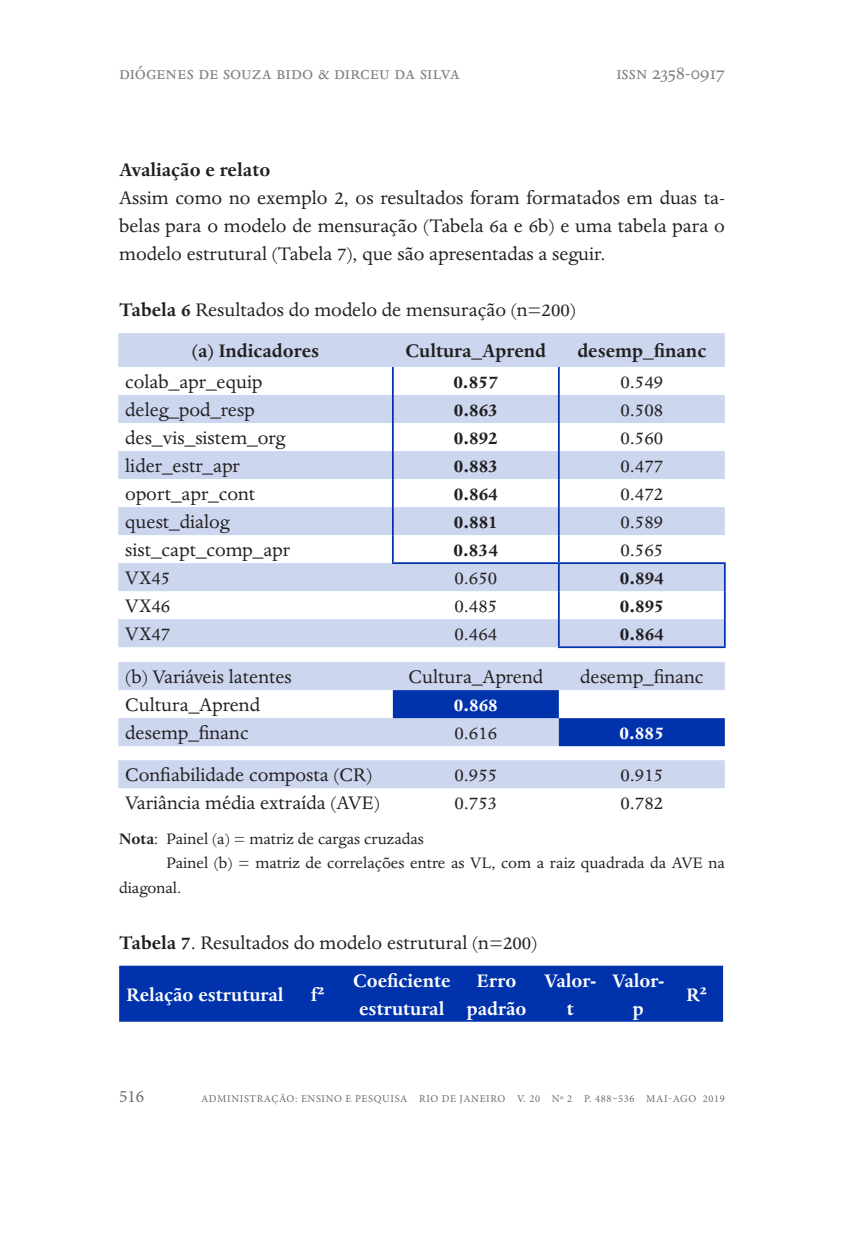
<style>
.page{position:relative;width:844px;height:1241px;background:#fff}
.page>*{position:absolute;margin:0;border:0;box-sizing:border-box;transform-origin:0 0}
.Corpo_esquerda{font:21px/28px "Dante MT Std";color:#231f20;text-align:justify}
.Corpo_esquerda-2{font:700 21px "Dante MT Std";color:#231f20}
.Corpo_esquerda-3{font:700 21px/28px "Dante MT Std";color:#fff;text-align:center}
.t1{font:21px "Dante MT Std";color:#808285}
.Corpo_esquerda-4{font:17.5px/24.5px "Dante MT Std";color:#231f20}
.t2{font:17.5px "Minion Pro";color:#6c6d70}
.t3{font:10.5px "Minion Pro";letter-spacing:.06em;color:#6c6d70}
.s1{font-weight:700}
</style>
<div class="page">
<svg style="left:118px;top:333px;width:606px;height:455px;fill:#ccd6ee"></svg>
<svg style="left:393px;top:690px;width:331px;height:56px"></svg>
<svg style="left:392px;top:367px;width:1px;height:195px"></svg>
<hr style="left:392px;top:562px;width:166px;height:2px;background:#0033ab">
<hr style="left:558px;top:562px;width:167px;height:2px;background:#0033ab">
<hr style="left:723px;top:564px;width:2px;height:27px;background:#0033ab">
<hr style="left:723px;top:591px;width:2px;height:28px;background:#0033ab">
<hr style="left:723px;top:619px;width:2px;height:27px;background:#0033ab">
<hr style="left:558px;top:646px;width:167px;height:2px;background:#0033ab">
<svg style="left:558px;top:367px;width:1px;height:279px"></svg>
<div style="left:119px;top:965px;width:604px;height:56px;background:#0033ab"></div>
<p class="t1" style="left:119px;top:60px;width:342px">diógenes de souza bido &amp; dirceu da silva</p>
<p class="t1" style="left:616px;top:60px;width:110px">issn 2358-0917</p>
<p class="Corpo_esquerda-2" style="left:119px;top:158px;width:153px">Avaliação e relato</p>
<p class="Corpo_esquerda" style="left:119px;top:184px;width:607px">Assim como no exemplo 2, os resultados foram formatados em duas ta&shy;belas para o modelo de mensuração (Tabela 6a e 6b) e uma tabela para o modelo estrutural (Tabela 7), que são apresentadas a seguir.</p>
<p class="Corpo_esquerda" style="left:119px;top:296px;width:458px"><span class="s1">Tabela 6</span> Resultados do modelo de mensuração (n=200)</p>
<p class="Corpo_esquerda-2" style="left:192px;top:339px;width:129px">(a) Indicadores</p>
<p class="Corpo_esquerda-2" style="left:405px;top:339px;width:142px">Cultura_Aprend</p>
<p class="Corpo_esquerda-2" style="left:577px;top:339px;width:130px">desemp_financ</p>
<p class="Corpo_esquerda" style="left:125px;top:368px;width:137px">colab_apr_equip</p>
<p class="Corpo_esquerda-2" style="left:453px;top:370px;width:46px">0.857</p>
<p class="Corpo_esquerda" style="left:620px;top:368px;width:44px">0.549</p>
<p class="Corpo_esquerda" style="left:125px;top:396px;width:129px">deleg_pod_resp</p>
<p class="Corpo_esquerda-2" style="left:453px;top:398px;width:46px">0.863</p>
<p class="Corpo_esquerda" style="left:620px;top:396px;width:44px">0.508</p>
<p class="Corpo_esquerda" style="left:125px;top:424px;width:162px">des_vis_sistem_org</p>
<p class="Corpo_esquerda-2" style="left:453px;top:426px;width:46px">0.892</p>
<p class="Corpo_esquerda" style="left:620px;top:424px;width:44px">0.560</p>
<p class="Corpo_esquerda" style="left:125px;top:452px;width:116px">lider_estr_apr</p>
<p class="Corpo_esquerda-2" style="left:453px;top:454px;width:46px">0.883</p>
<p class="Corpo_esquerda" style="left:620px;top:452px;width:44px">0.477</p>
<p class="Corpo_esquerda" style="left:125px;top:480px;width:131px">oport_apr_cont</p>
<p class="Corpo_esquerda-2" style="left:454px;top:482px;width:45px">0.864</p>
<p class="Corpo_esquerda" style="left:620px;top:480px;width:44px">0.472</p>
<p class="Corpo_esquerda" style="left:125px;top:508px;width:106px">quest_dialog</p>
<p class="Corpo_esquerda-2" style="left:453px;top:510px;width:46px">0.881</p>
<p class="Corpo_esquerda" style="left:620px;top:508px;width:44px">0.589</p>
<p class="Corpo_esquerda" style="left:125px;top:536px;width:166px">sist_capt_comp_apr</p>
<p class="Corpo_esquerda-2" style="left:453px;top:538px;width:46px">0.834</p>
<p class="Corpo_esquerda" style="left:620px;top:536px;width:44px">0.565</p>
<p class="Corpo_esquerda" style="left:125px;top:564px;width:47px">VX45</p>
<p class="Corpo_esquerda" style="left:454px;top:564px;width:44px">0.650</p>
<p class="Corpo_esquerda-2" style="left:619px;top:566px;width:45px">0.894</p>
<p class="Corpo_esquerda" style="left:125px;top:592px;width:47px">VX46</p>
<p class="Corpo_esquerda" style="left:454px;top:592px;width:44px">0.485</p>
<p class="Corpo_esquerda-2" style="left:619px;top:594px;width:46px">0.895</p>
<p class="Corpo_esquerda" style="left:125px;top:620px;width:47px">VX47</p>
<p class="Corpo_esquerda" style="left:454px;top:620px;width:44px">0.464</p>
<p class="Corpo_esquerda-2" style="left:619px;top:622px;width:45px">0.864</p>
<p class="Corpo_esquerda" style="left:125px;top:663px;width:168px">(b) Variáveis latentes</p>
<p class="Corpo_esquerda" style="left:408px;top:663px;width:136px">Cultura_Aprend</p>
<p class="Corpo_esquerda" style="left:580px;top:663px;width:125px">desemp_financ</p>
<p class="Corpo_esquerda" style="left:125px;top:691px;width:136px">Cultura_Aprend</p>
<p class="Corpo_esquerda-3" style="left:453px;top:691px;width:46px">0.868</p>
<p class="Corpo_esquerda" style="left:125px;top:719px;width:125px">desemp_financ</p>
<p class="Corpo_esquerda" style="left:454px;top:719px;width:44px">0.616</p>
<p class="Corpo_esquerda-3" style="left:619px;top:719px;width:46px">0.885</p>
<p class="Corpo_esquerda" style="left:125px;top:761px;width:248px">Confiabilidade composta (CR)</p>
<p class="Corpo_esquerda" style="left:454px;top:761px;width:44px">0.955</p>
<p class="Corpo_esquerda" style="left:620px;top:761px;width:44px">0.915</p>
<p class="Corpo_esquerda" style="left:125px;top:789px;width:256px">Variância média extraída (AVE)</p>
<p class="Corpo_esquerda" style="left:454px;top:789px;width:44px">0.753</p>
<p class="Corpo_esquerda" style="left:620px;top:789px;width:44px">0.782</p>
<p class="Corpo_esquerda-4" style="left:119px;top:826px;width:306px"><span class="s1">Nota</span>: Painel (a) = matriz de cargas cruzadas</p>
<p class="Corpo_esquerda-4" style="left:119px;top:850px;width:607px;text-indent:47px">Painel (b) = matriz de correlações entre as VL, com a raiz quadrada da AVE na diagonal.</p>
<p class="Corpo_esquerda" style="left:119px;top:928px;width:419px"><span class="s1">Tabela 7</span>. Resultados do modelo estrutural (n=200)</p>
<p class="Corpo_esquerda-3" style="left:126px;top:980px;width:158px">Relação estrutural</p>
<p class="Corpo_esquerda-3" style="left:311px;top:980px;width:15px">f²</p>
<p class="Corpo_esquerda-3" style="left:353px;top:966px;width:99px;text-align:left">Coeficiente estrutural</p>
<p class="Corpo_esquerda-3" style="left:466px;top:966px;width:61px">Erro padrão</p>
<p class="Corpo_esquerda-3" style="left:544px;top:966px;width:54px">Valor&shy;t</p>
<p class="Corpo_esquerda-3" style="left:612px;top:966px;width:54px">Valor&shy;p</p>
<p class="Corpo_esquerda-3" style="left:686px;top:980px;width:22px">R²</p>
<p class="t2" style="left:119px;top:1084px;width:27px">516</p>
<p class="t3" style="left:201px;top:1091px;width:525px">ADMINISTRAÇÃO: ENSINO E PESQUISA RIO DE JANEIRO V. 20 No 2 P. 488–536 MAI-AGO 2019</p>
</div>
